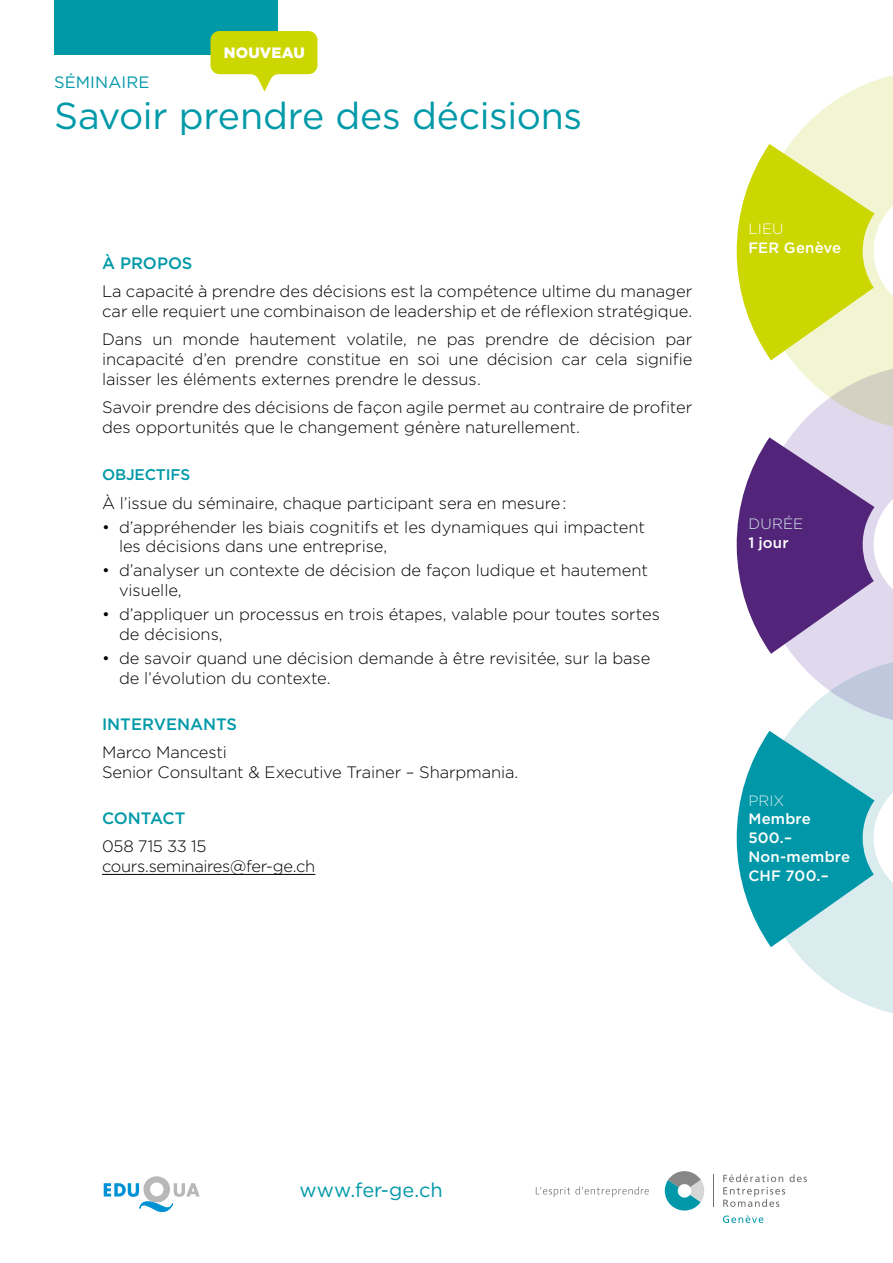
<style>
.page{position:relative;width:893px;height:1263px;background:#fff}
.page>*{position:absolute;margin:0;border:0;box-sizing:border-box;transform-origin:0 0}
.t1{font:37.5px "Gotham HTF";letter-spacing:-.01em;color:#0099a8}
.t2{font:19.95px "Gotham HTF";color:#0098a9}
.t3{font:300 16.5px/19.8px "Gotham HTF";letter-spacing:-.005em;color:#000}
.t4{font:300 16.5px/19.8px "Gotham HTF";letter-spacing:-.025em;color:#000}
.t5{font:500 16.5px "Gotham HTF";color:#0099a8}
.t6{font:16.5px "Gotham HTF";letter-spacing:.01em;color:#0099a8}
.t7{font:500 15.45px "Gotham HTF";letter-spacing:-.01em;color:#0099a8}
.t8{font:500 15px/18.8px "Gotham HTF";letter-spacing:.01em;color:#fff}
.t9{font:300 15px "Gotham HTF";letter-spacing:.01em;color:#d9ebed}
.t10{font:900 15px "Gotham HTF";letter-spacing:.01em;color:#fff}
.t11{font:300 15px "Gotham HTF";color:#fff}
</style>
<div class="page">
<hr style="left:102px;top:874px;width:213px;height:1px;background:#000">
<div style="left:54px;top:0;width:224px;height:54px;background:#0099a8"></div>
<svg style="left:790px;top:726px;width:103px;height:288px;fill:#dbecee"></svg>
<svg style="left:736px;top:731px;width:138px;height:216px;background:#4fb6c2"></svg>
<svg style="left:790px;top:433px;width:103px;height:293px"></svg>
<svg style="left:736px;top:437px;width:138px;height:217px;background:#8666a3"></svg>
<svg style="left:770px;top:75px;width:123px;height:358px"></svg>
<svg style="left:736px;top:144px;width:138px;height:216px;background:#dae14c"></svg>
<svg style="left:723px;top:1215px;width:40px;height:8px"></svg>
<svg style="left:665px;top:1171px;width:39px;height:39px"></svg>
<svg style="left:723px;top:1174px;width:84px;height:33px"></svg>
<hr style="left:713px;top:1175px;width:1px;height:32px;background:#706f6f">
<svg style="left:536px;top:1186px;width:113px;height:11px"></svg>
<svg style="left:104px;top:1176px;width:96px;height:36px"></svg>
<svg style="left:210px;top:31px;width:107px;height:61px"></svg>
<p class="t10" style="left:224px;top:45px;width:82px">NOUVEAU</p>
<p class="t6" style="left:54px;top:73px;width:97px">SÉMINAIRE</p>
<h1 class="t1" style="left:54px;top:95px;width:530px">Savoir prendre des décisions</h1>
<p class="t5" style="left:102px;top:254px;width:92px">À PROPOS</p>
<p class="t3" style="left:102px;top:281px;width:592px">La capacité à prendre des décisions est la compétence ultime du manager car elle requiert une combinaison de leadership et de réflexion stratégique.</p>
<p class="t3" style="left:102px;top:329px;width:592px;text-align:justify">Dans un monde hautement volatile, ne pas prendre de décision par incapacité d’en prendre constitue en soi une décision car cela signifie laisser les éléments externes prendre le dessus.</p>
<p class="t3" style="left:102px;top:397px;width:592px">Savoir prendre des décisions de façon agile permet au contraire de profiter des opportunités que le changement génère naturellement.</p>
<p class="t7" style="left:102px;top:466px;width:90px">OBJECTIFS</p>
<p class="t3" style="left:102px;top:493px;width:466px">À l’issue du séminaire, chaque participant sera en mesure:</p>
<p class="t3" style="left:119px;top:517px;width:528px;text-indent:-17px">• d’appréhender les biais cognitifs et les dynamiques qui impactent les décisions dans une entreprise,</p>
<p class="t3" style="left:119px;top:560px;width:530px;text-indent:-17px">• d’analyser un contexte de décision de façon ludique et hautement visuelle,</p>
<p class="t3" style="left:119px;top:604px;width:542px;text-indent:-17px">• d’appliquer un processus en trois étapes, valable pour toutes sortes de décisions,</p>
<p class="t3" style="left:119px;top:648px;width:533px;text-indent:-17px">• de savoir quand une décision demande à être revisitée, sur la base de l’évolution du contexte.</p>
<p class="t5" style="left:102px;top:715px;width:137px">INTERVENANTS</p>
<p class="t3" style="left:102px;top:742px;width:418px">Marco Mancesti<br>Senior Consultant &amp; Executive Trainer – Sharpmania.</p>
<p class="t5" style="left:102px;top:809px;width:85px">CONTACT</p>
<p class="t4" style="left:102px;top:836px;width:215px">058 715 33 15 cours.seminaires@fer-ge.ch</p>
<p class="t11" style="left:748px;top:220px;width:37px">LIEU</p>
<p class="t8" style="left:748px;top:237px;width:94px">FER Genève</p>
<p class="t9" style="left:748px;top:516px;width:56px">DURÉE</p>
<p class="t8" style="left:748px;top:533px;width:42px">1 jour</p>
<p class="t9" style="left:748px;top:792px;width:38px">PRIX</p>
<p class="t8" style="left:748px;top:809px;width:103px">Membre<br>500.–<br>Non-membre<br>CHF 700.–</p>
<p class="t2" style="left:299px;top:1179px;width:145px">www.fer-ge.ch</p>
</div>
